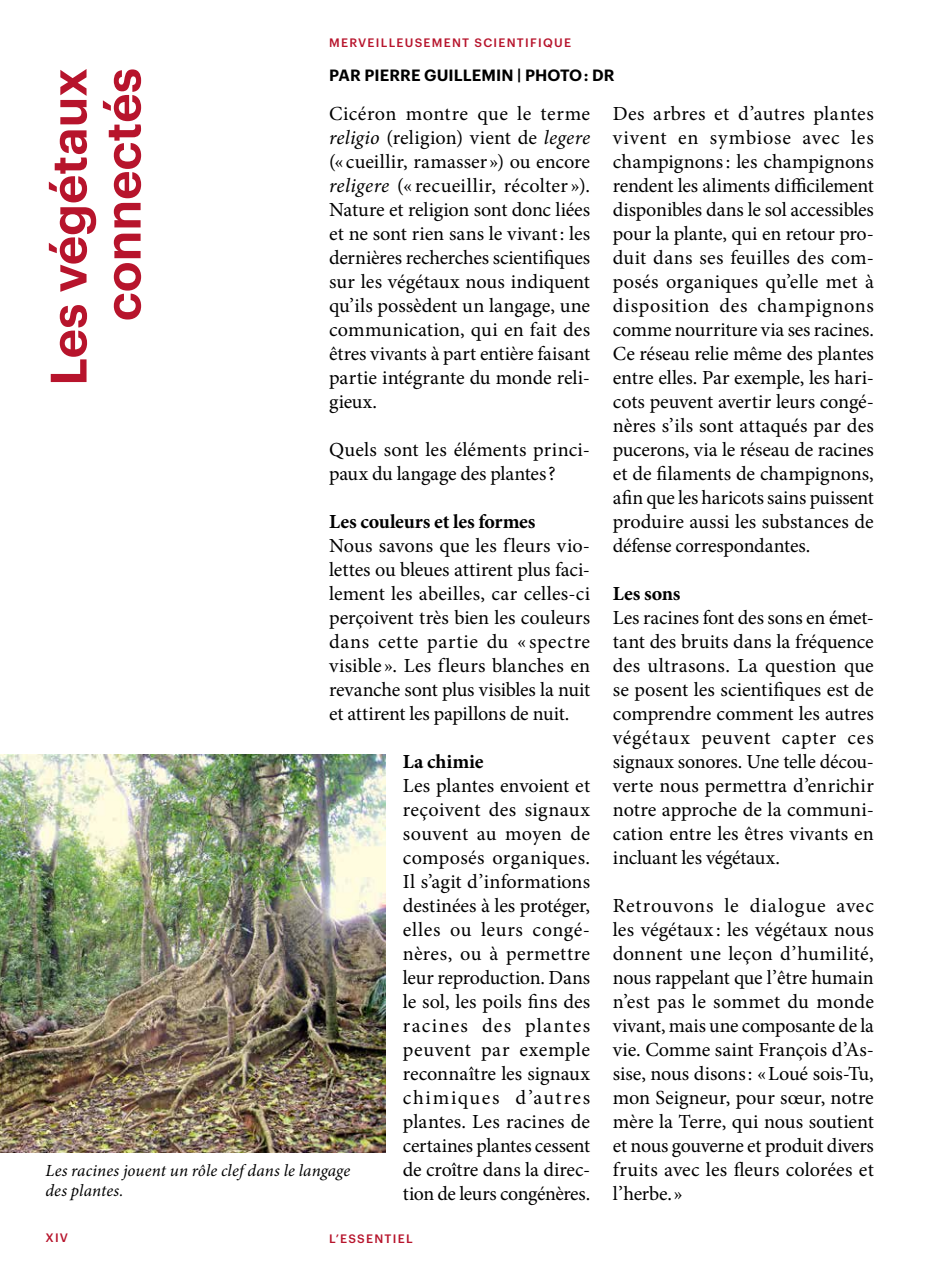
<style>
.page{position:relative;width:942px;height:1276px;background:#fff}
.page>*{position:absolute;margin:0;border:0;box-sizing:border-box;transform-origin:0 0}
.t1{font:600 50px/54px "Graphik";color:#b7142c;text-align:right}
.t2{font:20px/24px "Minion Pro";letter-spacing:-.005em;color:#000;text-align:justify}
.t3{font:700 20px "Minion Pro";letter-spacing:-.005em;color:#000}
.t4{font:italic 17px/20px "Minion Pro";letter-spacing:.005em;color:#000}
.t5{font:600 16px "Graphik";letter-spacing:.005em;color:#000}
.t6{font:500 12px "Graphik";letter-spacing:.105em;color:#b7142c}
.s1{font-style:italic}
</style>
<div class="page">
<img style="left:0;top:754px;width:386px;height:398px">
<p class="t6" style="left:329px;top:34px;width:243px">MERVEILLEUSEMENT SCIENTIFIQUE</p>
<p class="t5" style="left:329px;top:63px;width:287px">PAR PIERRE GUILLEMIN | PHOTO : DR</p>
<h1 class="t1" style="left:37px;top:386px;width:319px;rotate:-90deg">Les végétaux connectés</h1>
<p class="t2" style="left:329px;top:102px;width:262px">Cicéron montre que le terme <span class="s1">religio</span> (religion) vient de <span class="s1">legere </span>(« cueillir, ramasser ») ou encore <span class="s1">religere</span> (« recueillir, récolter »).<br>Nature et religion sont donc liées et ne sont rien sans le vivant: les dernières recherches scientifiques sur les végétaux nous indiquent qu’ils possèdent un langage, une communication, qui en fait des êtres vivants à part entière faisant partie intégrante du monde reli&shy;gieux.</p>
<p class="t2" style="left:329px;top:438px;width:262px">Quels sont les éléments princi&shy;paux du langage des plantes?</p>
<p class="t3" style="left:329px;top:508px;width:208px">Les couleurs et les formes</p>
<p class="t2" style="left:329px;top:534px;width:262px">Nous savons que les fleurs vio&shy;lettes ou bleues attirent plus faci&shy;lement les abeilles, car celles-ci perçoivent très bien les couleurs dans cette partie du « spectre visible ». Les fleurs blanches en revanche sont plus visibles la nuit et attirent les papillons de nuit.</p>
<p class="t3" style="left:403px;top:748px;width:82px">La chimie</p>
<p class="t2" style="left:403px;top:774px;width:189px">Les plantes envoient et reçoivent des signaux souvent au moyen de composés organiques.<br>Il s’agit d’informations destinées à les protéger, elles ou leurs congé&shy;nères, ou à permettre leur reproduction. Dans le sol, les poils fins des racines des plantes peuvent par exemple reconnaître les signaux chimiques d’autres plantes. Les racines de certaines plantes cessent de croître dans la direc&shy;tion de leurs congénères.</p>
<p class="t2" style="left:612px;top:102px;width:262px">Des arbres et d’autres plantes vivent en symbiose avec les champignons: les champignons rendent les aliments difficilement disponibles dans le sol accessibles pour la plante, qui en retour pro&shy;duit dans ses feuilles des com&shy;posés organiques qu’elle met à disposition des champignons comme nourriture via ses racines.<br>Ce réseau relie même des plantes entre elles. Par exemple, les hari&shy;cots peuvent avertir leurs congé&shy;nères s’ils sont attaqués par des pucerons, via le réseau de racines et de filaments de champignons, afin que les haricots sains puissent produire aussi les substances de défense correspondantes.</p>
<p class="t3" style="left:612px;top:580px;width:69px">Les sons</p>
<p class="t2" style="left:612px;top:606px;width:262px">Les racines font des sons en émet&shy;tant des bruits dans la fréquence des ultrasons. La question que se posent les scientifiques est de comprendre comment les autres végétaux peuvent capter ces signaux sonores. Une telle décou&shy;verte nous permettra d’enrichir notre approche de la communi&shy;cation entre les êtres vivants en incluant les végétaux.</p>
<p class="t2" style="left:612px;top:894px;width:262px">Retrouvons le dialogue avec les végétaux : les végétaux nous donnent une leçon d’humilité, nous rappelant que l’être humain n’est pas le sommet du monde vivant, mais une composante de la vie. Comme saint François d’As&shy;sise, nous disons: «Loué sois-Tu, mon Seigneur, pour sœur, notre mère la Terre, qui nous soutient et nous gouverne et produit divers fruits avec les fleurs colorées et l’herbe.»</p>
<p class="t4" style="left:45px;top:1161px;width:306px">Les racines jouent un rôle clef dans le langage des plantes.</p>
<p class="t6" style="left:45px;top:1228px;width:24px">XIV</p>
<p class="t6" style="left:329px;top:1229px;width:85px">L’ESSENTIEL</p>
</div>
